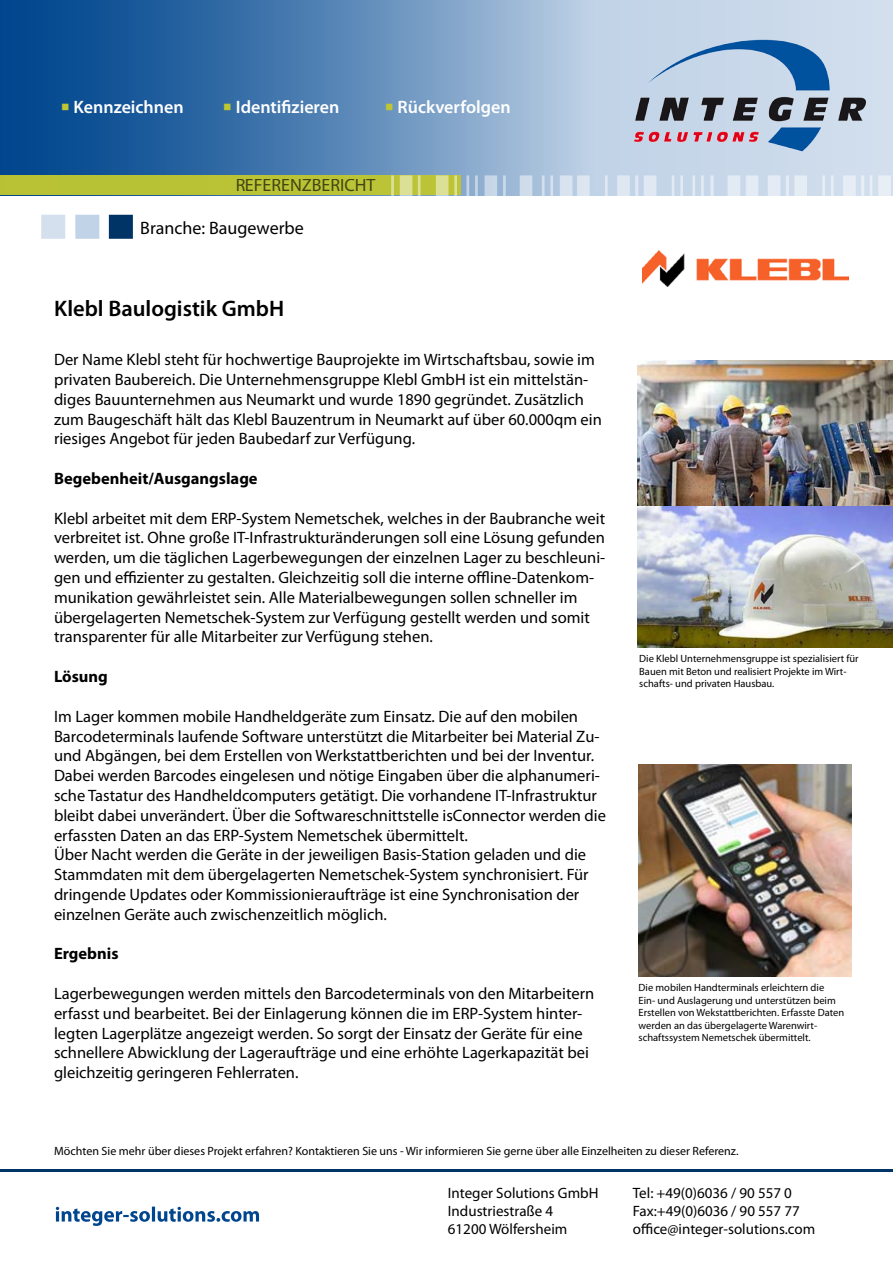
<style>
.page{position:relative;width:893px;height:1263px;background:#fff}
.page>*{position:absolute;margin:0;border:0;box-sizing:border-box;transform-origin:0 0}
.t1{font:600 22.5px "Myriad Pro";color:#000}
.t2{font:600 18px "Myriad Pro";color:#fff}
.t3{font:18px "Myriad Pro";color:#000}
.t4{font:16.5px/19.8px "Myriad Pro";color:#000}
.t5{font:700 16.5px "Myriad Pro";color:#000}
.t6{font:15px/18px "Myriad Pro";color:#000}
.t7{font:12px "Myriad Pro";color:#000}
.t8{font:10.5px/12.6px "Myriad Pro";color:#000}
.s1{color:#bec632}
</style>
<div class="page">
<svg style="left:0;top:0;width:893px;height:175px;background:#638ebb"></svg>
<svg style="left:56px;top:1206px;width:203px;height:20px"></svg>
<div style="left:439px;top:1170px;width:32px;height:8px;background:#fff;border:2px solid #fff"></div>
<hr style="left:0;top:1169px;width:893px;height:2px;background:#003466">
<div style="left:0;top:175px;width:460px;height:20px;background:#bec632"></div>
<div style="left:75px;top:215px;width:24px;height:24px;background:#c1d3e7;border:2px solid #c1d3e7"></div>
<div style="left:41px;top:215px;width:24px;height:24px;background:#d4e0ee"></div>
<div style="left:109px;top:215px;width:24px;height:24px;background:#003466;border:2px solid #003466"></div>
<img style="left:597px;top:36px;width:273px;height:120px">
<svg style="left:391px;top:175px;width:502px;height:21px;background:#cad8d7"></svg>
<img style="left:642px;top:250px;width:207px;height:37px">
<img style="left:639px;top:764px;width:212px;height:213px">
<img style="left:638px;top:360px;width:255px;height:288px">
<p class="t2" style="left:61px;top:96px;width:124px"><span class="s1">○</span> Kennzeichnen</p>
<p class="t2" style="left:223px;top:96px;width:118px"><span class="s1">○</span> Identifizieren</p>
<p class="t2" style="left:385px;top:96px;width:127px"><span class="s1">○</span> Rückverfolgen</p>
<p class="t3" style="left:235px;top:174px;width:142px">REFERENZBERICHT</p>
<p class="t3" style="left:140px;top:216px;width:165px">Branche: Baugewerbe</p>
<h1 class="t1" style="left:54px;top:294px;width:232px">Klebl Baulogistik GmbH</h1>
<p class="t4" style="left:54px;top:350px;width:549px">Der Name Klebl steht für hochwertige Bauprojekte im Wirtschaftsbau, sowie im privaten Baubereich. Die Unternehmensgruppe Klebl GmbH ist ein mittelstän&shy;diges Bauunternehmen aus Neumarkt und wurde 1890 gegründet. Zusätzlich zum Baugeschäft hält das Klebl Bauzentrum in Neumarkt auf über 60.000qm ein riesiges Angebot für jeden Baubedarf zur Verfügung.</p>
<p class="t5" style="left:54px;top:468px;width:205px">Begebenheit/Ausgangslage</p>
<p class="t4" style="left:54px;top:508px;width:553px">Klebl arbeitet mit dem ERP-System Nemetschek, welches in der Baubranche weit verbreitet ist. Ohne große IT-Infrastrukturänderungen soll eine Lösung gefunden werden, um die täglichen Lagerbewegungen der einzelnen Lager zu beschleuni&shy;gen und effizienter zu gestalten. Gleichzeitig soll die interne offline-Datenkom&shy;munikation gewährleistet sein. Alle Materialbewegungen sollen schneller im übergelagerten Nemetschek-System zur Verfügung gestellt werden und somit transparenter für alle Mitarbeiter zur Verfügung stehen.</p>
<p class="t5" style="left:54px;top:666px;width:55px">Lösung</p>
<p class="t4" style="left:54px;top:706px;width:554px">Im Lager kommen mobile Handheldgeräte zum Einsatz. Die auf den mobilen Barcodeterminals laufende Software unterstützt die Mitarbeiter bei Material Zu&shy;und Abgängen, bei dem Erstellen von Werkstattberichten und bei der Inventur.<br>Dabei werden Barcodes eingelesen und nötige Eingaben über die alphanumeri&shy;sche Tastatur des Handheldcomputers getätigt. Die vorhandene IT-Infrastruktur bleibt dabei unverändert. Über die Softwareschnittstelle isConnector werden die erfassten Daten an das ERP-System Nemetschek übermittelt.<br>Über Nacht werden die Geräte in der jeweiligen Basis-Station geladen und die Stammdaten mit dem übergelagerten Nemetschek-System synchronisiert. Für dringende Updates oder Kommissionieraufträge ist eine Synchronisation der einzelnen Geräte auch zwischenzeitlich möglich.</p>
<p class="t5" style="left:54px;top:943px;width:66px">Ergebnis</p>
<p class="t4" style="left:54px;top:983px;width:542px">Lagerbewegungen werden mittels den Barcodeterminals von den Mitarbeitern erfasst und bearbeitet. Bei der Einlagerung können die im ERP-System hinter&shy;legten Lagerplätze angezeigt werden. So sorgt der Einsatz der Geräte für eine schnellere Abwicklung der Lageraufträge und eine erhöhte Lagerkapazität bei gleichzeitig geringeren Fehlerraten.</p>
<p class="t8" style="left:639px;top:652px;width:221px">Die Klebl Unternehmensgruppe ist spezialisiert für<br>Bauen mit Beton und realisiert Projekte im Wirt&shy;schafts- und privaten Hausbau.</p>
<p class="t8" style="left:639px;top:981px;width:207px">Die mobilen Handterminals erleichtern die<br>Ein- und Auslagerung und unterstützen beim Erstellen von Wekstattberichten. Erfasste Daten werden an das übergelagerte Warenwirt&shy;schaftssystem Nemetschek übermittelt.</p>
<p class="t7" style="left:54px;top:1143px;width:686px">Möchten Sie mehr über dieses Projekt erfahren? Kontaktieren Sie uns - Wir informieren Sie gerne über alle Einzelheiten zu dieser Referenz.</p>
<p class="t6" style="left:448px;top:1183px;width:152px">Integer Solutions GmbH<br>Industriestraße 4<br>61200 Wölfersheim</p>
<p class="t6" style="left:633px;top:1184px;width:184px">Tel: +49(0)6036 / 90 557 0<br>Fax:+49(0)6036 / 90 557 77 office@integer-solutions.com</p>
</div>
